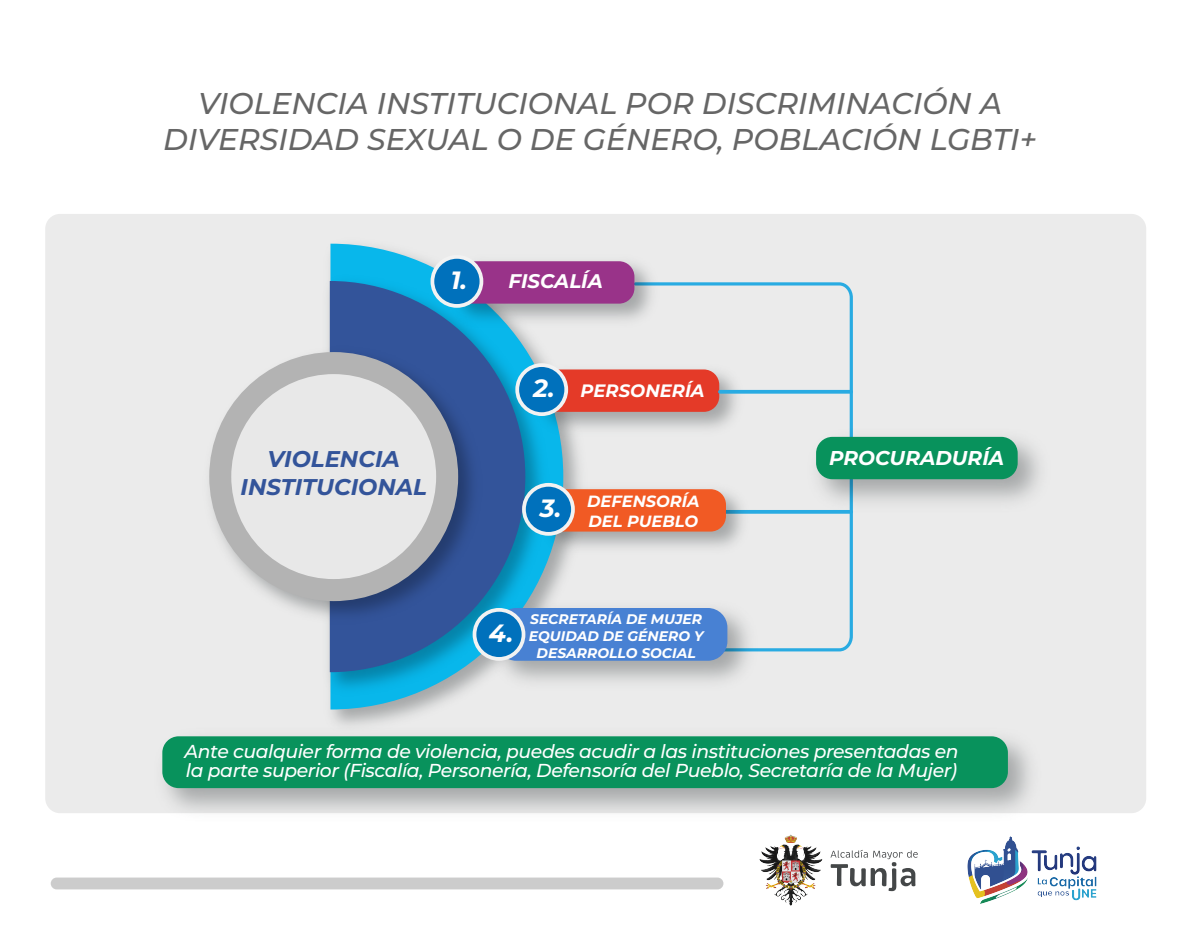
<style>
.page{position:relative;width:1200px;height:942px;background:#fff}
.page>*{position:absolute;margin:0;border:0;box-sizing:border-box;transform-origin:0 0}
.t1{font:italic 500 30px/36px "Montserrat";color:#666;text-align:center}
.t2{font:italic 700 25px "Montserrat";color:#fff}
.t3{font:italic 700 22.75px/27.4px "Montserrat";color:#33549a;text-align:center}
.t4{font:italic 700 20px "Montserrat";color:#fff}
.t5{font:italic 700 19.75px "Montserrat";color:#fff}
.t6{font:italic 500 18.75px/18.8px "Montserrat";letter-spacing:-.02em;color:#fff}
.t7{font:italic 700 17.88px "Montserrat";color:#fff}
.t8{font:italic 700 16.25px/19.5px "Montserrat";color:#fff;text-align:right}
.t9{font:italic 700 13.88px/16.9px "Montserrat";color:#fff;text-align:center}
.s1{font-size:25px}
</style>
<div class="page">
<div style="left:45px;top:214px;width:1101px;height:599px;background:#e6e6e6;border-radius:15px"></div>
<svg style="left:663px;top:282px;width:190px;height:370px"></svg>
<img style="left:801px;top:422px;width:237px;height:98px">
<div style="left:816px;top:437px;width:202px;height:42px;background:#08925c;border-radius:16px"></div>
<div style="left:162px;top:736px;width:846px;height:52px;background:#08925c;border-radius:16px"></div>
<img style="left:320px;top:243px;width:271px;height:494px">
<svg style="left:330px;top:244px;width:233px;height:465px"></svg>
<img style="left:320px;top:270px;width:234px;height:430px">
<svg style="left:330px;top:281px;width:195px;height:391px;background:#276eac"></svg>
<img style="left:210px;top:341px;width:276px;height:287px">
<div style="left:209px;top:352px;width:249px;height:249px;background:#b3b3b3;border-radius:50%"></div>
<div style="left:231px;top:374px;width:205px;height:205px;background:#e8e8e8;border-radius:50%"></div>
<img style="left:444px;top:250px;width:219px;height:83px">
<div style="left:455px;top:261px;width:179px;height:42px;background:#993389;border-radius:15px"></div>
<div style="left:432px;top:257px;width:49px;height:49px;background:#0071bc;border-radius:50%"></div>
<div style="left:431px;top:255px;width:52px;height:53px;border:4px solid #f2f2f2;border-radius:50%"></div>
<img style="left:528px;top:358px;width:220px;height:82px">
<div style="left:540px;top:369px;width:179px;height:43px;background:#e43a28;border-radius:15px"></div>
<div style="left:517px;top:365px;width:49px;height:49px;background:#0071bc;border-radius:50%"></div>
<div style="left:515px;top:363px;width:53px;height:53px;border:4px solid #f2f2f2;border-radius:50%"></div>
<img style="left:483px;top:594px;width:281px;height:103px">
<div style="left:497px;top:608px;width:230px;height:52px;background:#4881d3;border-radius:19px"></div>
<div style="left:475px;top:610px;width:49px;height:49px;background:#0071bc;border-radius:50%"></div>
<div style="left:473px;top:608px;width:52px;height:52px;border:4px solid #f2f2f2;border-radius:50%"></div>
<hr style="left:720px;top:390px;width:131px;height:3px;background:#29abe2">
<hr style="left:720px;top:510px;width:131px;height:3px;background:#29abe2">
<img style="left:967px;top:836px;width:130px;height:68px">
<img style="left:759px;top:834px;width:64px;height:72px">
<svg style="left:831px;top:850px;width:87px;height:41px"></svg>
<div style="left:51px;top:877px;width:672px;height:12px;background:#ccc;border-radius:6px"></div>
<img style="left:536px;top:478px;width:220px;height:82px">
<div style="left:546px;top:489px;width:180px;height:42px;background:#f15a24;border-radius:15px"></div>
<div style="left:524px;top:485px;width:49px;height:49px;background:#0071bc;border-radius:50%"></div>
<div style="left:522px;top:483px;width:53px;height:52px;border:4px solid #f2f2f2;border-radius:50%"></div>
<h1 class="t1" style="left:163px;top:84px;width:875px">VIOLENCIA INSTITUCIONAL POR DISCRIMINACIÓN A<br>DIVERSIDAD SEXUAL O DE GÉNERO, POBLACIÓN LGBTI+</h1>
<h2 class="t2" style="left:451px;top:262px;width:18px">1.</h2>
<p class="t5" style="left:508px;top:266px;width:96px">FISCALÍA</p>
<p class="t3" style="left:241px;top:444px;width:188px">VIOLENCIA<br>INSTITUCIONAL</p>
<p class="t7" style="left:533px;top:378px;width:173px"><span class="s1">2.</span> PERSONERÍA</p>
<p class="t8" style="left:540px;top:491px;width:161px"><span class="s1">3.</span> DEFENSORÍA<br>DEL PUEBLO</p>
<h2 class="t2" style="left:489px;top:615px;width:26px">4.</h2>
<p class="t9" style="left:529px;top:609px;width:176px">SECRETARÍA DE MUJER<br>EQUIDAD DE GÉNERO Y<br>DESARROLLO SOCIAL</p>
<p class="t4" style="left:829px;top:443px;width:177px">PROCURADURÍA</p>
<p class="t6" style="left:185px;top:741px;width:776px">Ante cualquier forma de violencia, puedes acudir a las instituciones presentadas en la parte superior (Fiscalía, Personería, Defensoría del Pueblo, Secretaría de la Mujer)</p>
</div>
